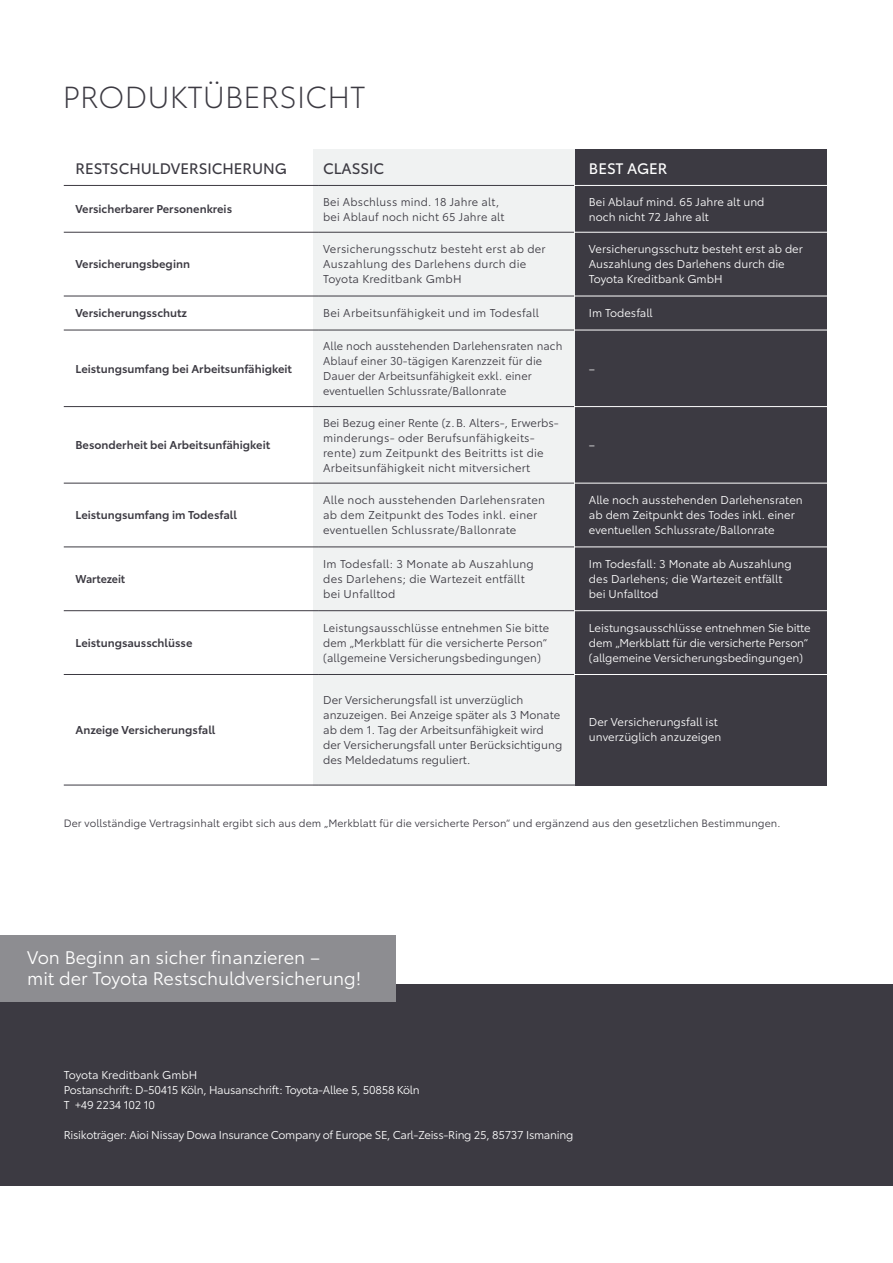
<style>
.page{position:relative;width:893px;height:1263px;background:#fff}
.page>*{position:absolute;margin:0;border:0;box-sizing:border-box;transform-origin:0 0}
.t1{font:300 30px "Toyota Type";color:#3c3a42}
.t2{font:18px/21px "Toyota Type";color:#fff}
.t3{font:15px "Toyota Type";color:#3c3a42}
.t4{font:15px "Toyota Type";color:#fff}
.t5{font:11.25px/15px "Toyota Type";letter-spacing:.01em;color:#3c3a42}
.t6{font:11.25px/15px "Toyota Type";letter-spacing:-.005em;color:#fff}
.t7{font:600 11.25px "Toyota Type";color:#3c3a42}
.t8{font:11.25px/15px "Toyota Type";letter-spacing:-.025em;color:#fff}
.t9{font:600 11.25px "Toyota Type";color:#3c3a42;scale:.96 1}
.t10{font:10.5px "Toyota Type";letter-spacing:.005em;color:#3c3a42}
</style>
<div class="page">
<div style="left:0;top:984px;width:893px;height:202px;background:#3c3a42"></div>
<div style="left:0;top:935px;width:395px;height:67px;background:#8d8d91"></div>
<div style="left:573px;top:149px;width:254px;height:636px;background:#3c3a42"></div>
<div style="left:313px;top:149px;width:261px;height:636px;background:#f0f2f2"></div>
<hr style="left:64px;top:185px;width:255px;height:1px;background:#3c3a42">
<hr style="left:64px;top:232px;width:255px;height:1px;background:#3c3a42">
<hr style="left:64px;top:296px;width:255px;height:1px;background:#3c3a42">
<hr style="left:64px;top:330px;width:255px;height:1px;background:#3c3a42">
<hr style="left:64px;top:406px;width:255px;height:1px;background:#3c3a42">
<hr style="left:64px;top:483px;width:255px;height:1px;background:#3c3a42">
<hr style="left:64px;top:674px;width:255px;height:1px;background:#3c3a42">
<hr style="left:64px;top:785px;width:255px;height:1px;background:#3c3a42">
<hr style="left:319px;top:185px;width:255px;height:1px;background:#3c3a42">
<hr style="left:319px;top:232px;width:255px;height:1px;background:#3c3a42">
<hr style="left:319px;top:296px;width:255px;height:1px;background:#3c3a42">
<hr style="left:319px;top:330px;width:255px;height:1px;background:#3c3a42">
<hr style="left:319px;top:406px;width:255px;height:1px;background:#3c3a42">
<hr style="left:319px;top:483px;width:255px;height:1px;background:#3c3a42">
<hr style="left:319px;top:674px;width:255px;height:1px;background:#3c3a42">
<hr style="left:319px;top:785px;width:255px;height:1px;background:#3c3a42">
<hr style="left:64px;top:546px;width:255px;height:1px;background:#3c3a42">
<hr style="left:319px;top:546px;width:255px;height:1px;background:#3c3a42">
<hr style="left:64px;top:610px;width:255px;height:1px;background:#3c3a42">
<hr style="left:319px;top:610px;width:255px;height:1px;background:#3c3a42">
<hr style="left:574px;top:185px;width:255px;height:1px;background:#fff">
<hr style="left:574px;top:232px;width:255px;height:1px;background:#fff">
<hr style="left:574px;top:296px;width:255px;height:1px;background:#fff">
<hr style="left:574px;top:330px;width:255px;height:1px;background:#fff">
<hr style="left:574px;top:406px;width:255px;height:1px;background:#fff">
<hr style="left:574px;top:483px;width:255px;height:1px;background:#fff">
<hr style="left:574px;top:546px;width:255px;height:1px;background:#fff">
<hr style="left:574px;top:610px;width:255px;height:1px;background:#fff">
<hr style="left:574px;top:674px;width:255px;height:1px;background:#fff">
<hr style="left:574px;top:785px;width:255px;height:1px;background:#3c3a42">
<h1 class="t1" style="left:63px;top:75px;width:304px">PRODUKTÜBERSICHT</h1>
<h3 class="t3" style="left:75px;top:157px;width:213px">RESTSCHULDVERSICHERUNG</h3>
<h3 class="t3" style="left:323px;top:157px;width:63px">CLASSIC</h3>
<h3 class="t4" style="left:589px;top:157px;width:80px">BEST AGER</h3>
<p class="t7" style="left:75px;top:200px;width:158px">Versicherbarer Personenkreis</p>
<p class="t5" style="left:323px;top:193px;width:183px">Bei Abschluss mind. 18 Jahre alt, bei Ablauf noch nicht 65 Jahre alt</p>
<p class="t6" style="left:589px;top:193px;width:177px">Bei Ablauf mind. 65 Jahre alt und noch nicht 72 Jahre alt</p>
<p class="t7" style="left:75px;top:256px;width:116px">Versicherungsbeginn</p>
<p class="t5" style="left:323px;top:241px;width:224px">Versicherungsschutz besteht erst ab der<br>Auszahlung des Darlehens durch die<br>Toyota Kreditbank GmbH</p>
<p class="t6" style="left:589px;top:241px;width:215px">Versicherungsschutz besteht erst ab der<br>Auszahlung des Darlehens durch die<br>Toyota Kreditbank GmbH</p>
<p class="t7" style="left:75px;top:305px;width:113px">Versicherungsschutz</p>
<p class="t5" style="left:323px;top:305px;width:217px">Bei Arbeitsunfähigkeit und im Todesfall</p>
<p class="t6" style="left:589px;top:305px;width:65px">Im Todesfall</p>
<p class="t7" style="left:75px;top:360px;width:218px">Leistungsumfang bei Arbeitsunfähigkeit</p>
<p class="t7" style="left:75px;top:436px;width:196px">Besonderheit bei Arbeitsunfähigkeit</p>
<p class="t7" style="left:75px;top:507px;width:163px">Leistungsumfang im Todesfall</p>
<p class="t9" style="left:75px;top:570px;width:53px">Wartezeit</p>
<p class="t7" style="left:75px;top:634px;width:119px">Leistungsausschlüsse</p>
<p class="t7" style="left:75px;top:721px;width:142px">Anzeige Versicherungsfall</p>
<p class="t5" style="left:323px;top:338px;width:241px">Alle noch ausstehenden Darlehensraten nach Ablauf einer 30-tägigen Karenzzeit für die Dauer der Arbeitsunfähigkeit exkl. einer eventuellen Schlussrate/Ballonrate</p>
<p class="t5" style="left:323px;top:414px;width:237px">Bei Bezug einer Rente (z.B. Alters-, Erwerbs&shy;minderungs- oder Berufsunfähigkeits&shy;rente) zum Zeitpunkt des Beitritts ist die Arbeitsunfähigkeit nicht mitversichert</p>
<p class="t6" style="left:589px;top:360px;width:8px">–</p>
<p class="t6" style="left:589px;top:437px;width:8px">–</p>
<p class="t5" style="left:323px;top:492px;width:223px">Alle noch ausstehenden Darlehensraten ab dem Zeitpunkt des Todes inkl. einer eventuellen Schlussrate/Ballonrate</p>
<p class="t6" style="left:589px;top:492px;width:215px">Alle noch ausstehenden Darlehensraten ab dem Zeitpunkt des Todes inkl. einer eventuellen Schlussrate/Ballonrate</p>
<p class="t5" style="left:323px;top:556px;width:212px">Im Todesfall: 3 Monate ab Auszahlung des Darlehens; die Wartezeit entfällt bei Unfalltod</p>
<p class="t6" style="left:589px;top:556px;width:204px">Im Todesfall: 3 Monate ab Auszahlung des Darlehens; die Wartezeit entfällt bei Unfalltod</p>
<p class="t5" style="left:323px;top:619px;width:227px">Leistungsausschlüsse entnehmen Sie bitte dem „Merkblatt für die versicherte Person“ (allgemeine Versicherungsbedingungen)</p>
<p class="t6" style="left:589px;top:619px;width:223px">Leistungsausschlüsse entnehmen Sie bitte dem „Merkblatt für die versicherte Person“ (allgemeine Versicherungsbedingungen)</p>
<p class="t5" style="left:323px;top:692px;width:241px">Der Versicherungsfall ist unverzüglich anzuzeigen. Bei Anzeige später als 3 Monate ab dem 1. Tag der Arbeitsunfähigkeit wird der Versicherungsfall unter Berücksichtigung des Meldedatums reguliert.</p>
<p class="t6" style="left:589px;top:714px;width:134px">Der Versicherungsfall ist unverzüglich anzuzeigen</p>
<p class="t10" style="left:64px;top:815px;width:718px">Der vollständige Vertragsinhalt ergibt sich aus dem „Merkblatt für die versicherte Person“ und ergänzend aus den gesetzlichen Bestimmungen.</p>
<h2 class="t2" style="left:27px;top:945px;width:336px">Von Beginn an sicher finanzieren –<br>mit der Toyota Restschuldversicherung!</h2>
<p class="t8" style="left:64px;top:1066px;width:358px">Toyota Kreditbank GmbH<br>Postanschrift: D-50415 Köln, Hausanschrift: Toyota-Allee 5, 50858 Köln<br>T +49 2234 102 10</p>
<p class="t8" style="left:64px;top:1126px;width:511px">Risikoträger: Aioi Nissay Dowa Insurance Company of Europe SE, Carl-Zeiss-Ring 25, 85737 Ismaning</p>
</div>
